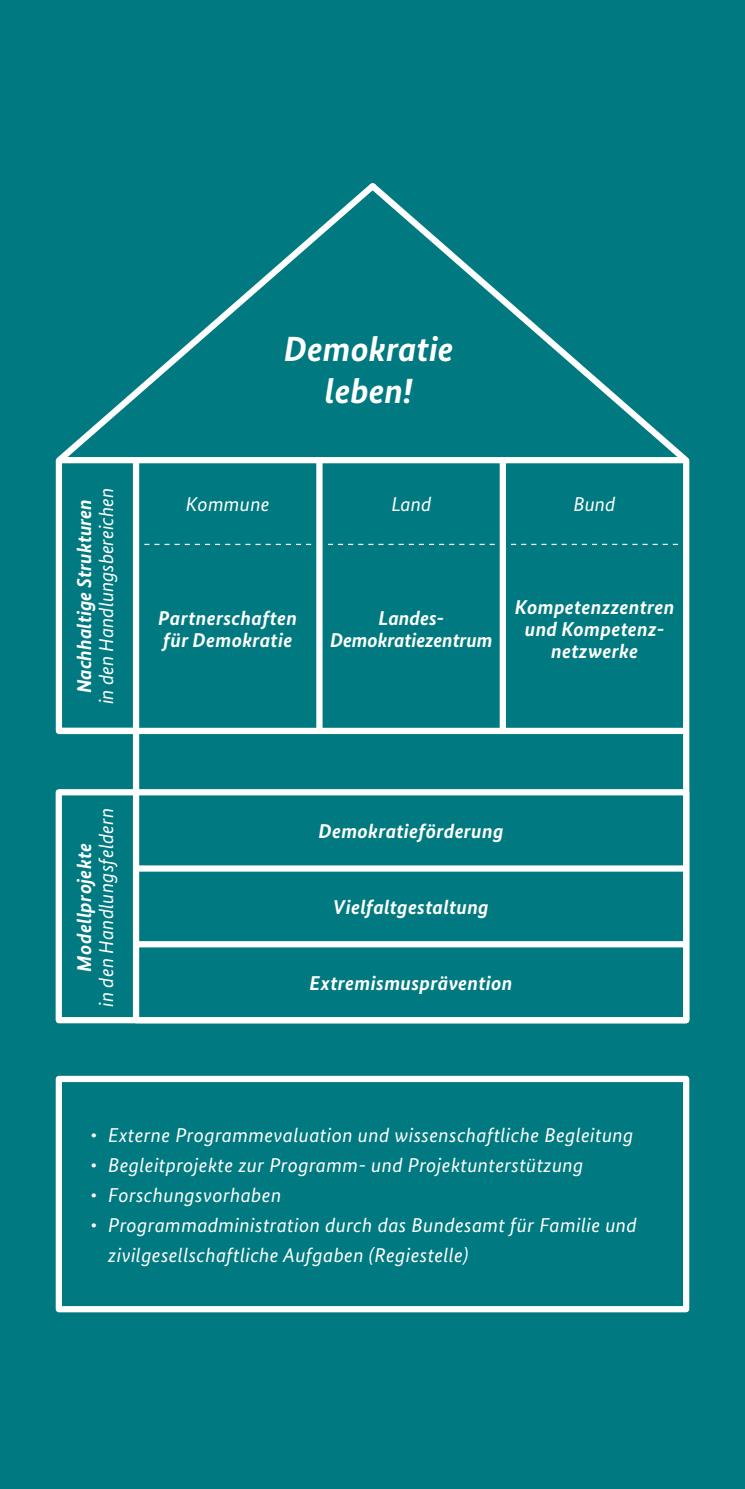
<style>
.page{position:relative;width:745px;height:1489px;background:#fff}
.page>*{position:absolute;margin:0;border:0;box-sizing:border-box;transform-origin:0 0}
.t1{font:italic 700 35px/42px "Bundes Sans";color:#fff;text-align:center}
.t2{font:italic 20px/22px "Bundes Sans";letter-spacing:.02em;color:#fff;text-align:center}
.t3{font:italic 700 20px/22px "Bundes Sans";letter-spacing:.015em;color:#fff}
.t4{font:italic 20px/22px "Bundes Sans";color:#fff;text-align:center}
.t5{font:italic 700 20px/22px "Bundes Sans";letter-spacing:-.005em;color:#fff;text-align:center}
.s1{font-weight:700}
</style>
<div class="page">
<div style="left:0;top:0;width:744px;height:1488px;background:#007a80"></div>
<div style="left:56px;top:1075px;width:632px;height:237px;border:6px solid #fff"></div>
<svg style="left:55px;top:189px;width:635px;height:835px"></svg>
<div style="left:136px;top:941px;width:549px;height:6px;background:#fff"></div>
<div style="left:136px;top:865px;width:549px;height:6px;background:#fff"></div>
<div style="left:61px;top:457px;width:622px;height:6px;background:#fff"></div>
<div style="left:133px;top:460px;width:6px;height:272px;background:#fff"></div>
<h3 class="t4" style="left:73px;top:704px;width:218px;rotate:-90deg"><span class="s1">Nachhaltige Strukturen<br></span>in den Handlungsbereichen</h3>
<h3 class="t1" style="left:284px;top:327px;width:171px">Demokratie leben!</h3>
<p class="t2" style="left:186px;top:492px;width:85px">Kommune</p>
<p class="t2" style="left:391px;top:492px;width:41px">Land</p>
<p class="t2" style="left:573px;top:492px;width:43px">Bund</p>
<p class="t3" style="left:158px;top:606px;width:140px">Partnerschaften für Demokratie</p>
<p class="t5" style="left:330px;top:606px;width:164px">Landes-<br>Demokratiezentrum</p>
<p class="t3" style="left:514px;top:595px;width:161px;text-align:center">Kompetenzzentren und Kompetenz&shy;netzwerke</p>
<h3 class="t2" style="left:73px;top:1006px;width:200px;rotate:-90deg"><span class="s1">Modellprojekte<br></span>in den Handlungsfeldern</h3>
<p class="t3" style="left:318px;top:820px;width:186px">Demokratieförderung</p>
<p class="t3" style="left:333px;top:896px;width:157px">Vielfaltgestaltung</p>
<p class="t3" style="left:309px;top:972px;width:204px">Extremismusprävention</p>
<p class="t2" style="left:90px;top:1123px;width:544px">• Externe Programmevaluation und wissenschaftliche Begleitung</p>
<p class="t2" style="left:90px;top:1153px;width:494px">• Begleitprojekte zur Programm- und Projektunterstützung</p>
<p class="t2" style="left:90px;top:1183px;width:192px">• Forschungsvorhaben</p>
<p class="t2" style="left:108px;top:1209px;width:530px;line-height:30px;text-align:left;text-indent:-18px">• Programmadministration durch das Bundesamt für Familie und zivilgesellschaftliche Aufgaben (Regiestelle)</p>
</div>
